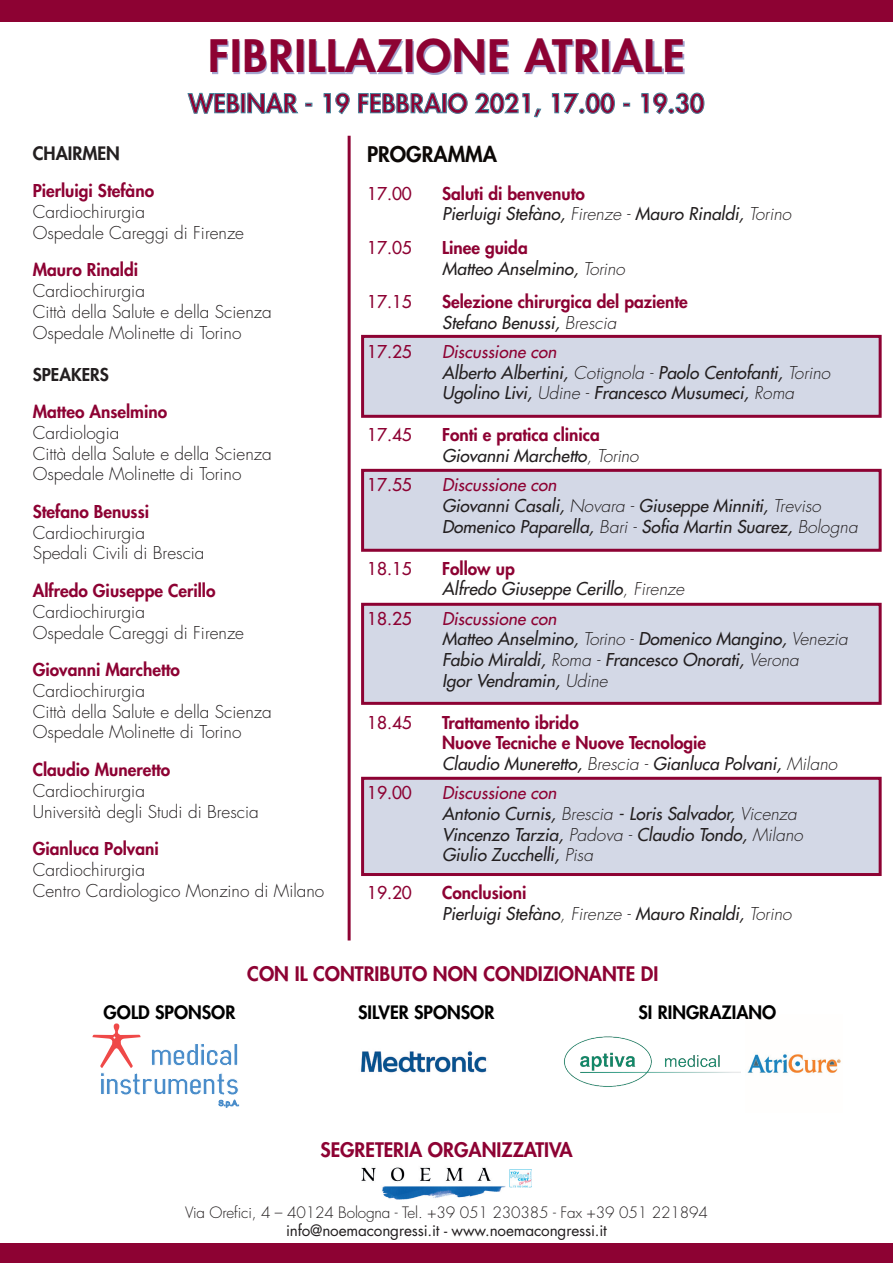
<style>
.page{position:relative;width:893px;height:1263px;background:#fff}
.page>*{position:absolute;margin:0;border:0;box-sizing:border-box;transform-origin:0 0}
.t1{font:800 43.5px "Futura";letter-spacing:.02em;color:#8d0233;scale:1.04 1}
.t2{font:800 25.5px "Futura";color:#8d0233}
.t3{font:800 21px "Futura";color:#0c0806}
.t4{font:800 19.5px "Futura";color:#8d0233}
.t5{font:800 18px "Futura";color:#000}
.t6{font:800 18px "Futura";color:#231f20}
.t7{font:italic 17.25px/20.7px "Futura";color:#231f20}
.t8{font:300 17.25px/20.7px "Futura";color:#231f20}
.t9{font:800 17.25px/20.7px "Futura";color:#8d0233}
.t10{font:17.25px "Futura";color:#8d0233}
.t11{font:800 17.25px "Futura";color:#231f20}
.t12{font:300 15.3px "Futura";letter-spacing:-.01em;color:#231f20}
.t13{font:15.3px "Futura";letter-spacing:-.01em;color:#231f20}
.s1{font-weight:800;font-style:normal;color:#8d0233}
.s2{font-weight:300}
.s3{font-weight:400;font-style:italic;color:#231f20}
.s4{font-weight:300;font-style:italic;color:#231f20}
.s5{color:#8d0233}
</style>
<div class="page">
<img style="left:747px;top:1054px;width:94px;height:19px">
<div style="left:361px;top:335px;width:521px;height:83px;background:#d3d8e6;border:3px solid #8d0233"></div>
<div style="left:361px;top:469px;width:521px;height:83px;background:#d3d8e6;border:3px solid #8d0233"></div>
<div style="left:361px;top:603px;width:521px;height:102px;background:#d3d8e6;border:3px solid #8d0233"></div>
<div style="left:361px;top:777px;width:521px;height:99px;background:#d3d8e6;border:3px solid #8d0233"></div>
<div style="left:212px;top:40px;width:472px;height:35px;background:#3d419a;opacity:.48"></div>
<svg style="left:187px;top:93px;width:53px;height:21px"></svg>
<div style="left:241px;top:94px;width:4px;height:19px;border:1px solid #45849c"></div>
<svg style="left:247px;top:92px;width:51px;height:22px"></svg>
<svg style="left:306px;top:103px;width:6px;height:3px"></svg>
<svg style="left:323px;top:92px;width:27px;height:22px"></svg>
<svg style="left:358px;top:92px;width:110px;height:22px"></svg>
<svg style="left:475px;top:92px;width:66px;height:26px"></svg>
<svg style="left:552px;top:92px;width:63px;height:22px"></svg>
<svg style="left:623px;top:103px;width:7px;height:3px"></svg>
<svg style="left:641px;top:92px;width:64px;height:22px"></svg>
<div style="left:0;top:0;width:893px;height:21px;background:#8d0233"></div>
<div style="left:0;top:1243px;width:893px;height:20px;background:#8d0233"></div>
<img style="left:362px;top:1167px;width:144px;height:32px">
<img style="left:510px;top:1169px;width:21px;height:19px">
<hr style="left:348px;top:136px;width:3px;height:804px;background:#8d0233">
<svg style="left:92px;top:1023px;width:147px;height:84px"></svg>
<img style="left:564px;top:1036px;width:176px;height:51px">
<img style="left:361px;top:1051px;width:126px;height:22px">
<h1 class="t1" style="left:208px;top:27px;width:460px">FIBRILLAZIONE ATRIALE</h1>
<h2 class="t2" style="left:188px;top:86px;width:517px">WEBINAR - 19 FEBBRAIO 2021, 17.00 - 19.30</h2>
<p class="t6" style="left:33px;top:141px;width:89px">CHAIRMEN</p>
<p class="t9" style="left:33px;top:180px;width:123px">Pierluigi Stefàno</p>
<p class="t8" style="left:33px;top:202px;width:213px">Cardiochirurgia<br>Ospedale Careggi di Firenze</p>
<p class="t9" style="left:33px;top:259px;width:107px">Mauro Rinaldi</p>
<p class="t8" style="left:33px;top:281px;width:241px">Cardiochirurgia<br>Città della Salute e della Scienza<br>Ospedale Molinette di Torino</p>
<p class="t11" style="left:33px;top:363px;width:78px">SPEAKERS</p>
<p class="t9" style="left:33px;top:401px;width:136px">Matteo Anselmino</p>
<p class="t8" style="left:33px;top:422px;width:241px">Cardiologia<br>Città della Salute e della Scienza<br>Ospedale Molinette di Torino</p>
<p class="t9" style="left:33px;top:501px;width:118px">Stefano Benussi</p>
<p class="t8" style="left:33px;top:522px;width:173px">Cardiochirurgia<br>Spedali Civili di Brescia</p>
<p class="t9" style="left:33px;top:580px;width:184px">Alfredo Giuseppe Cerillo</p>
<p class="t8" style="left:33px;top:601px;width:213px">Cardiochirurgia<br>Ospedale Careggi di Firenze</p>
<p class="t9" style="left:33px;top:659px;width:149px">Giovanni Marchetto</p>
<p class="t8" style="left:33px;top:681px;width:241px">Cardiochirurgia<br>Città della Salute e della Scienza<br>Ospedale Molinette di Torino</p>
<p class="t9" style="left:33px;top:759px;width:139px">Claudio Muneretto</p>
<p class="t8" style="left:33px;top:780px;width:228px">Cardiochirurgia<br>Università degli Studi di Brescia</p>
<p class="t9" style="left:33px;top:838px;width:128px">Gianluca Polvani</p>
<p class="t8" style="left:33px;top:859px;width:293px">Cardiochirurgia<br>Centro Cardiologico Monzino di Milano</p>
<p class="t3" style="left:367px;top:140px;width:131px">PROGRAMMA</p>
<p class="t10" style="left:367px;top:182px;width:46px">17.00</p>
<p class="t7" style="left:442px;top:183px;width:351px"><span class="s1">Saluti di benvenuto<br></span>Pierluigi Stefàno, <span class="s2">Firenze -</span> Mauro Rinaldi, <span class="s2">Torino</span></p>
<p class="t10" style="left:367px;top:236px;width:46px">17.05</p>
<p class="t7" style="left:442px;top:237px;width:184px"><span class="s1">Linee guida<br></span>Matteo Anselmino, <span class="s2">Torino</span></p>
<p class="t10" style="left:367px;top:290px;width:46px">17.15</p>
<p class="t9" style="left:442px;top:291px;width:247px">Selezione chirurgica del paziente<br><span class="s3">Stefano Benussi,</span> <span class="s4">Brescia</span></p>
<p class="t10" style="left:367px;top:340px;width:46px">17.25</p>
<p class="t7" style="left:442px;top:341px;width:390px"><span class="s5">Discussione con<br></span>Alberto Albertini, <span class="s2">Cotignola -</span> Paolo Centofanti, <span class="s2">Torino<br></span>Ugolino Livi, <span class="s2">Udine -</span> Francesco Musumeci, <span class="s2">Roma</span></p>
<p class="t10" style="left:367px;top:424px;width:46px">17.45</p>
<p class="t9" style="left:442px;top:424px;width:198px">Fonti e pratica clinica<br><span class="s3">Giovanni Marchetto</span><span class="s4">, Torino</span></p>
<p class="t10" style="left:367px;top:474px;width:46px">17.55</p>
<p class="t7" style="left:442px;top:474px;width:417px"><span class="s5">Discussione con<br></span>Giovanni Casali, <span class="s2">Novara -</span> Giuseppe Minniti, <span class="s2">Treviso<br></span>Domenico Paparella, <span class="s2">Bari -</span> Sofia Martin Suarez, <span class="s2">Bologna</span></p>
<p class="t10" style="left:367px;top:557px;width:46px">18.15</p>
<p class="t7" style="left:442px;top:558px;width:244px"><span class="s1">Follow up<br></span>Alfredo Giuseppe Cerillo<span class="s2">, Firenze</span></p>
<p class="t10" style="left:367px;top:607px;width:46px">18.25</p>
<p class="t7" style="left:442px;top:608px;width:407px"><span class="s5">Discussione con<br></span>Matteo Anselmino, <span class="s2">Torino -</span> Domenico Mangino, <span class="s2">Venezia </span>Fabio Miraldi, <span class="s2">Roma -</span> Francesco Onorati, <span class="s2">Verona<br></span>Igor Vendramin, <span class="s2">Udine</span></p>
<p class="t10" style="left:367px;top:711px;width:46px">18.45</p>
<p class="t9" style="left:442px;top:711px;width:397px">Trattamento ibrido<br>Nuove Tecniche e Nuove Tecnologie<br><span class="s3">Claudio Muneretto,</span> <span class="s4">Brescia -</span> <span class="s3">Gianluca Polvani,</span> <span class="s4">Milano</span></p>
<p class="t10" style="left:367px;top:781px;width:46px">19.00</p>
<p class="t7" style="left:442px;top:782px;width:362px"><span class="s5">Discussione con<br></span>Antonio Curnis, <span class="s2">Brescia</span> - Loris Salvador, <span class="s2">Vicenza </span>Vincenzo Tarzia, <span class="s2">Padova -</span> Claudio Tondo, <span class="s2">Milano </span>Giulio Zucchelli, <span class="s2">Pisa</span></p>
<p class="t10" style="left:367px;top:881px;width:46px">19.20</p>
<p class="t7" style="left:442px;top:882px;width:351px"><span class="s1">Conclusioni<br></span>Pierluigi Stefàno<span class="s2">, Firenze -</span> Mauro Rinaldi, <span class="s2">Torino</span></p>
<p class="t4" style="left:247px;top:961px;width:413px">CON IL CONTRIBUTO NON CONDIZIONANTE DI</p>
<p class="t5" style="left:104px;top:1000px;width:133px">GOLD SPONSOR</p>
<p class="t5" style="left:358px;top:1000px;width:138px">SILVER SPONSOR</p>
<p class="t5" style="left:638px;top:1000px;width:139px">SI RINGRAZIANO</p>
<p class="t4" style="left:320px;top:1137px;width:254px">SEGRETERIA ORGANIZZATIVA</p>
<p class="t12" style="left:185px;top:1203px;width:524px">Via Orefici, 4 – 40124 Bologna - Tel. +39 051 230385 - Fax +39 051 221894</p>
<p class="t13" style="left:286px;top:1220px;width:322px">info@noemacongressi.it - www.noemacongressi.it</p>
</div>
